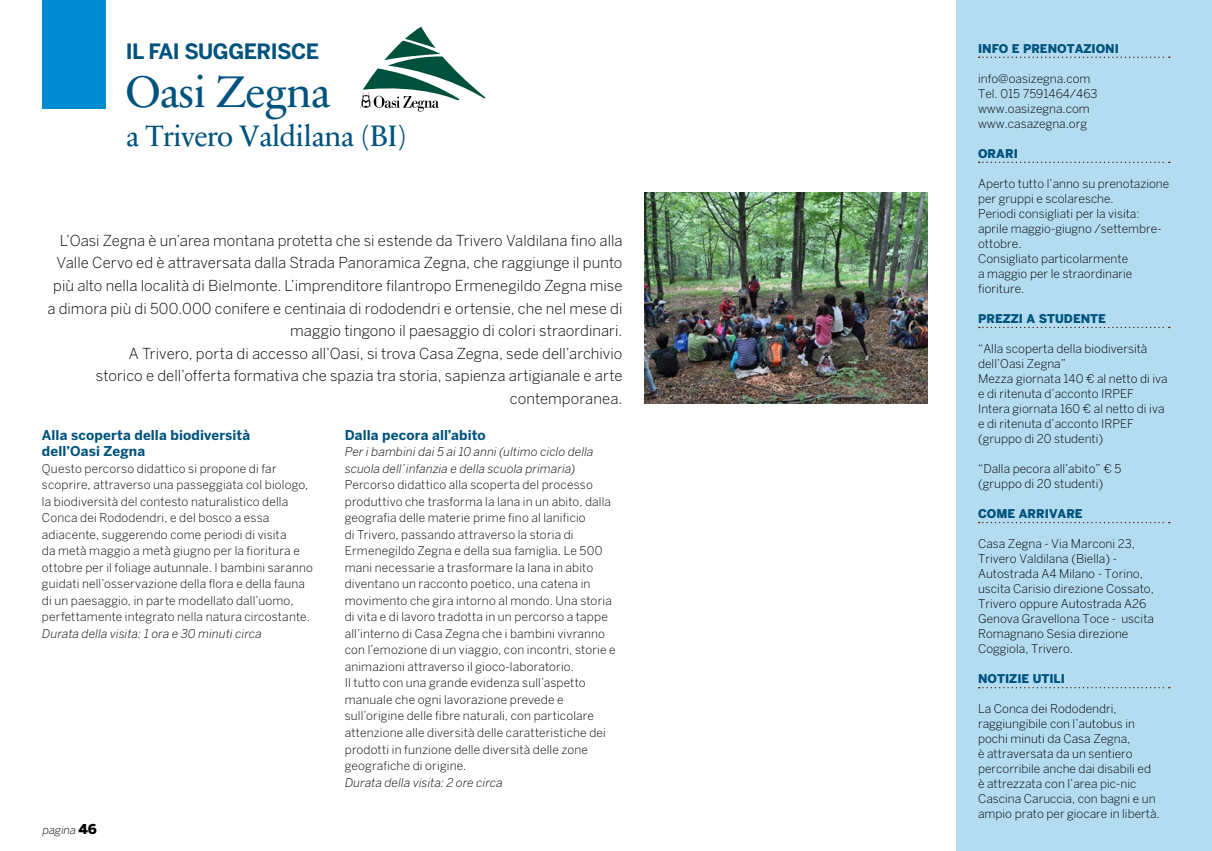
<style>
.page{position:relative;width:1212px;height:851px;background:#fff}
.page>*{position:absolute;margin:0;border:0;box-sizing:border-box;transform-origin:0 0}
.t1{font:45px "Sabon Next LT";letter-spacing:-.025em;color:#00537e}
.t2{font:30px "Sabon Next LT";letter-spacing:-.025em;color:#00537e}
.t3{font:700 21px "Benton Sans";letter-spacing:-.025em;color:#00537e}
.t4{font:300 15px/22.5px "Benton Sans";letter-spacing:.005em;color:#000;text-align:right}
.t5{font:700 13.5px/16.5px "Benton Sans";letter-spacing:.01em;color:#00537e}
.t6{font:300 12px/15px "Benton Sans";letter-spacing:.005em;color:#000}
.t7{font:italic 300 12px/16.5px "Benton Sans";letter-spacing:.01em;color:#000}
.t8{font:900 12px "Benton Sans";color:#00537e}
.t9{font:italic 300 11.25px "Benton Sans";color:#000}
.s1{font-weight:900;font-style:normal;font-size:13.5px}
</style>
<div class="page">
<svg style="left:360px;top:27px;width:126px;height:85px"></svg>
<div style="left:43px;top:0;width:63px;height:109px;background:#008bd2"></div>
<div style="left:957px;top:0;width:255px;height:850px;background:#b3dcf1"></div>
<img style="left:644px;top:192px;width:283px;height:211px">
<svg style="left:979px;top:57px;width:191px;height:1px"></svg>
<svg style="left:979px;top:162px;width:191px;height:1px"></svg>
<svg style="left:979px;top:327px;width:191px;height:1px"></svg>
<svg style="left:979px;top:522px;width:191px;height:1px"></svg>
<svg style="left:979px;top:687px;width:191px;height:1px"></svg>
<h3 class="t3" style="left:126px;top:39px;width:195px">IL FAI SUGGERISCE</h3>
<h1 class="t1" style="left:126px;top:66px;width:207px">Oasi Zegna</h1>
<h2 class="t2" style="left:126px;top:118px;width:283px">a Trivero Valdilana (BI)</h2>
<p class="t4" style="left:47px;top:229px;width:577px">L’Oasi Zegna è un’area montana protetta che si estende da Trivero Valdilana fino alla Valle Cervo ed è attraversata dalla Strada Panoramica Zegna, che raggiunge il punto più alto nella località di Bielmonte. L’imprenditore filantropo Ermenegildo Zegna mise a dimora più di 500.000 conifere e centinaia di rododendri e ortensie, che nel mese di maggio tingono il paesaggio di colori straordinari.<br>A Trivero, porta di accesso all’Oasi, si trova Casa Zegna, sede dell’archivio<br>storico e dell’offerta formativa che spazia tra storia, sapienza artigianale e arte contemporanea.</p>
<p class="t5" style="left:42px;top:426px;width:210px">Alla scoperta della biodiversità dell’Oasi Zegna</p>
<p class="t6" style="left:42px;top:460px;width:273px;line-height:16.5px">Questo percorso didattico si propone di far scoprire, attraverso una passeggiata col biologo, la biodiversità del contesto naturalistico della Conca dei Rododendri, e del bosco a essa adiacente, suggerendo come periodi di visita<br>da metà maggio a metà giugno per la fioritura e ottobre per il foliage autunnale. I bambini saranno guidati nell’osservazione della flora e della fauna di un paesaggio, in parte modellato dall’uomo, perfettamente integrato nella natura circostante.</p>
<p class="t7" style="left:42px;top:625px;width:221px">Durata della visita: 1 ora e 30 minuti circa</p>
<p class="t5" style="left:345px;top:426px;width:143px">Dalla pecora all’abito</p>
<p class="t7" style="left:345px;top:443px;width:250px">Per i bambini dai 5 ai 10 anni (ultimo ciclo della scuola dell’infanzia e della scuola primaria)</p>
<p class="t6" style="left:345px;top:476px;width:272px;line-height:16.5px">Percorso didattico alla scoperta del processo produttivo che trasforma la lana in un abito, dalla geografia delle materie prime fino al lanificio<br>di Trivero, passando attraverso la storia di Ermenegildo Zegna e della sua famiglia. Le 500 mani necessarie a trasformare la lana in abito diventano un racconto poetico, una catena in movimento che gira intorno al mondo. Una storia di vita e di lavoro tradotta in un percorso a tappe all’interno di Casa Zegna che i bambini vivranno con l’emozione di un viaggio, con incontri, storie e animazioni attraverso il gioco-laboratorio.<br>Il tutto con una grande evidenza sull’aspetto manuale che ogni lavorazione prevede e sull’origine delle fibre naturali, con particolare attenzione alle diversità delle caratteristiche dei prodotti in funzione delle diversità delle zone geografiche di origine.</p>
<p class="t7" style="left:345px;top:773px;width:159px">Durata della visita: 2 ore circa</p>
<p class="t9" style="left:43px;top:823px;width:56px">pagina <span class="s1">46</span></p>
<p class="t8" style="left:978px;top:41px;width:142px">INFO E PRENOTAZIONI</p>
<p class="t6" style="left:978px;top:71px;width:121px">info@oasizegna.com<br>Tel. 015 7591464/463 www.oasizegna.com www.casazegna.org</p>
<p class="t8" style="left:978px;top:146px;width:41px">ORARI</p>
<p class="t6" style="left:978px;top:176px;width:193px">Aperto tutto l’anno su prenotazione per gruppi e scolaresche.<br>Periodi consigliati per la visita: aprile maggio-giugno /settembre&shy;ottobre.<br>Consigliato particolarmente<br>a maggio per le straordinarie fioriture.</p>
<p class="t8" style="left:978px;top:311px;width:129px">PREZZI A STUDENTE</p>
<p class="t6" style="left:978px;top:341px;width:191px">“Alla scoperta della biodiversità dell’Oasi Zegna”<br>Mezza giornata 140 € al netto di iva e di ritenuta d’acconto IRPEF<br>Intera giornata 160 € al netto di iva e di ritenuta d’acconto IRPEF (gruppo di 20 studenti)</p>
<p class="t6" style="left:978px;top:461px;width:145px">“Dalla pecora all’abito” € 5 (gruppo di 20 studenti)</p>
<p class="t8" style="left:978px;top:506px;width:106px">COME ARRIVARE</p>
<p class="t6" style="left:978px;top:536px;width:177px">Casa Zegna - Via Marconi 23,<br>Trivero Valdilana (Biella) -<br>Autostrada A4 Milano - Torino, uscita Carisio direzione Cossato,<br>Trivero oppure Autostrada A26<br>Genova Gravellona Toce - uscita<br>Romagnano Sesia direzione<br>Coggiola, Trivero.</p>
<p class="t8" style="left:978px;top:671px;width:88px">NOTIZIE UTILI</p>
<p class="t6" style="left:978px;top:701px;width:183px">La Conca dei Rododendri, raggiungibile con l’autobus in pochi minuti da Casa Zegna,<br>è attraversata da un sentiero percorribile anche dai disabili ed è attrezzata con l’area pic-nic<br>Cascina Caruccia, con bagni e un ampio prato per giocare in libertà.</p>
</div>
